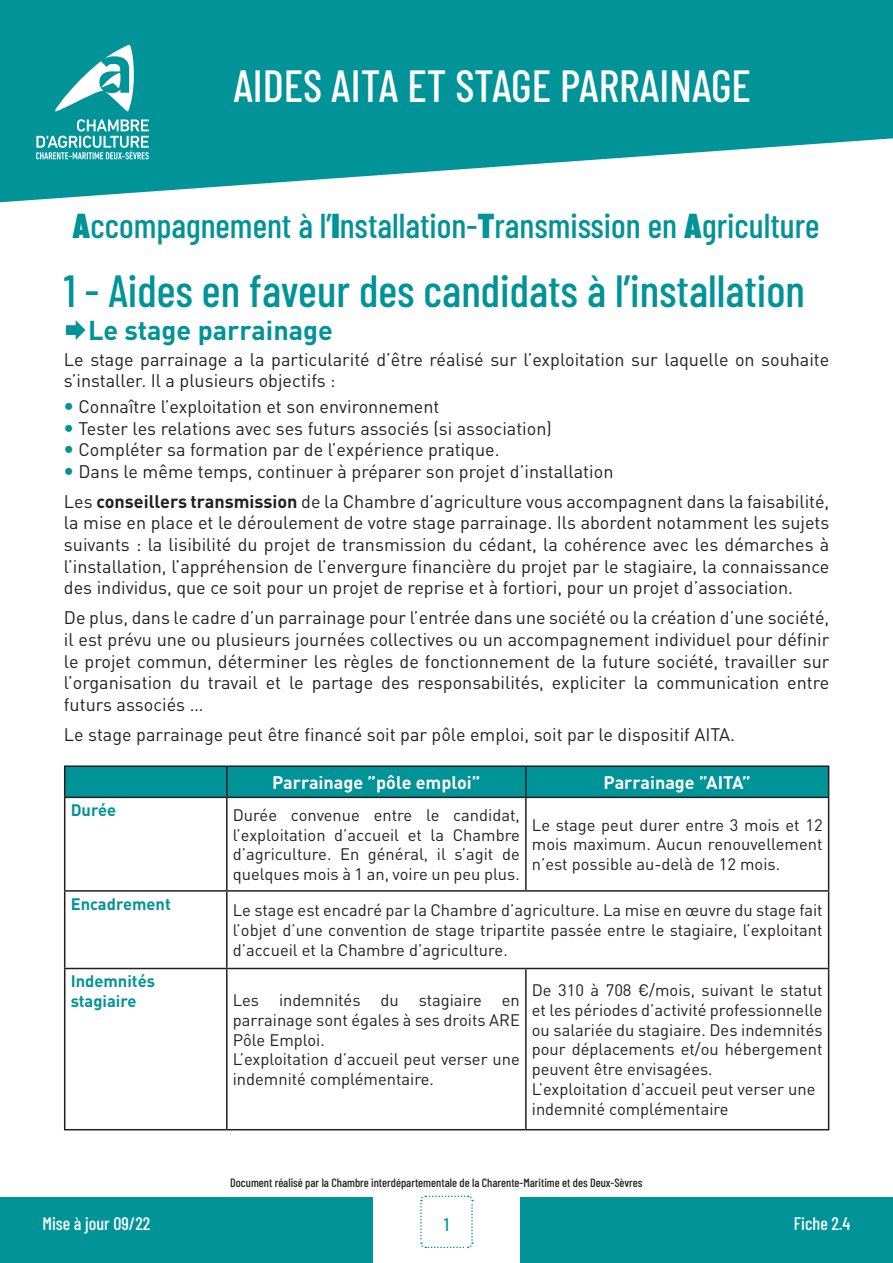
<style>
.page{position:relative;width:893px;height:1263px;background:#fff}
.page>*{position:absolute;margin:0;border:0;box-sizing:border-box;transform-origin:0 0}
.t1{font:500 45px "Barlow Condensed";color:#009397}
.t2{font:500 45px "Barlow Condensed";color:#fff}
.t3{font:500 34.5px "Barlow Condensed";color:#009397}
.t4{font:700 27px "DINOT";color:#009397}
.t5{font:18px/21.6px "DINOT";color:#231f20}
.t6{font:700 18px "DINOT";color:#fff}
.t7{font:500 18px "Barlow Condensed";color:#fff}
.t8{font:500 18px "Barlow Condensed";color:#009397}
.t9{font:16.5px/19.8px "DINOT";color:#231f20;text-align:justify}
.t10{font:700 16.5px/19.8px "DINOT";color:#009397}
.t11{font:500 12px "Barlow Condensed";color:#231f20}
.s1{font-weight:900}
.s2{font-weight:700}
</style>
<div class="page">
<svg style="left:420px;top:1195px;width:54px;height:54px"></svg>
<div style="left:0;top:1197px;width:373px;height:66px;background:#009397"></div>
<div style="left:520px;top:1197px;width:373px;height:66px;background:#009397"></div>
<svg style="left:0;top:0;width:893px;height:202px;fill:#009397"></svg>
<svg style="left:55px;top:45px;width:79px;height:66px"></svg>
<svg style="left:36px;top:119px;width:113px;height:40px;background:#4db3b6"></svg>
<hr style="left:64px;top:765px;width:163px;height:2px;background:#231f20">
<hr style="left:227px;top:765px;width:299px;height:2px;background:#231f20">
<hr style="left:526px;top:765px;width:303px;height:2px;background:#231f20">
<div style="left:64px;top:766px;width:765px;height:30px;background:#009397"></div>
<hr style="left:64px;top:796px;width:163px;height:2px;background:#231f20">
<hr style="left:64px;top:798px;width:1px;height:92px;background:#231f20">
<hr style="left:227px;top:796px;width:299px;height:2px;background:#231f20">
<hr style="left:226px;top:798px;width:2px;height:92px;background:#231f20">
<hr style="left:526px;top:796px;width:303px;height:2px;background:#231f20">
<hr style="left:525px;top:798px;width:2px;height:92px;background:#231f20">
<hr style="left:828px;top:798px;width:1px;height:92px;background:#231f20">
<hr style="left:64px;top:890px;width:163px;height:2px;background:#231f20">
<hr style="left:64px;top:892px;width:1px;height:76px;background:#231f20">
<hr style="left:227px;top:890px;width:299px;height:2px;background:#231f20">
<hr style="left:226px;top:892px;width:2px;height:76px;background:#231f20">
<hr style="left:526px;top:890px;width:303px;height:2px;background:#231f20">
<hr style="left:828px;top:892px;width:1px;height:76px;background:#231f20">
<hr style="left:64px;top:968px;width:163px;height:1px;background:#231f20">
<hr style="left:64px;top:969px;width:1px;height:160px;background:#231f20">
<hr style="left:227px;top:968px;width:299px;height:1px;background:#231f20">
<hr style="left:226px;top:969px;width:2px;height:160px;background:#231f20">
<hr style="left:526px;top:968px;width:303px;height:1px;background:#231f20">
<hr style="left:525px;top:969px;width:2px;height:160px;background:#231f20">
<hr style="left:828px;top:969px;width:1px;height:160px;background:#231f20">
<hr style="left:64px;top:1129px;width:163px;height:1px;background:#231f20">
<hr style="left:227px;top:1129px;width:299px;height:1px;background:#231f20">
<hr style="left:526px;top:1129px;width:303px;height:1px;background:#231f20">
<h1 class="t2" style="left:233px;top:54px;width:519px">AIDES AITA ET STAGE PARRAINAGE</h1>
<h2 class="t3" style="left:72px;top:201px;width:749px"><span class="s1">A</span>ccompagnement à l’<span class="s1">I</span>nstallation-<span class="s1">T</span>ransmission en <span class="s1">A</span>griculture</h2>
<h1 class="t1" style="left:64px;top:259px;width:742px">1 - Aides en faveur des candidats à l’installation</h1>
<h3 class="t4" style="left:88px;top:312px;width:247px">Le stage parrainage</h3>
<p class="t5" style="left:64px;top:348px;width:767px">Le stage parrainage a la particularité d’être réalisé sur l’exploitation sur laquelle on souhaite s’installer. Il a plusieurs objectifs :</p>
<p class="t5" style="left:78px;top:395px;width:536px">Connaître l’exploitation et son environnement<br>Tester les relations avec ses futurs associés (si association)<br>Compléter sa formation par de l’expérience pratique.<br>Dans le même temps, continuer à préparer son projet d’installation</p>
<p class="t5" style="left:64px;top:490px;width:767px;text-align:justify">Les <span class="s2">conseillers transmission</span> de la Chambre d’agriculture vous accompagnent dans la faisabilité, la mise en place et le déroulement de votre stage parrainage. Ils abordent notamment les sujets suivants : la lisibilité du projet de transmission du cédant, la cohérence avec les démarches à l’installation, l’appréhension de l’envergure financière du projet par le stagiaire, la connaissance des individus, que ce soit pour un projet de reprise et à fortiori, pour un projet d’association.</p>
<p class="t5" style="left:64px;top:607px;width:767px;text-align:justify">De plus, dans le cadre d’un parrainage pour l’entrée dans une société ou la création d’une société, il est prévu une ou plusieurs journées collectives ou un accompagnement individuel pour définir le projet commun, déterminer les règles de fonctionnement de la future société, travailler sur l’organisation du travail et le partage des responsabilités, expliciter la communication entre futurs associés …</p>
<p class="t5" style="left:64px;top:723px;width:673px">Le stage parrainage peut être financé soit par pôle emploi, soit par le dispositif AITA.</p>
<p class="t6" style="left:272px;top:770px;width:210px">Parrainage ”pôle emploi”</p>
<p class="t6" style="left:603px;top:770px;width:149px">Parrainage ”AITA”</p>
<p class="t10" style="left:71px;top:800px;width:47px">Durée</p>
<p class="t9" style="left:233px;top:804px;width:289px">Durée convenue entre le candidat, l’exploitation d’accueil et la Chambre d’agriculture. En général, il s’agit de quelques mois à 1 an, voire un peu plus.</p>
<p class="t9" style="left:532px;top:814px;width:292px">Le stage peut durer entre 3 mois et 12 mois maximum. Aucun renouvellement n’est possible au-delà de 12 mois.</p>
<p class="t10" style="left:71px;top:893px;width:102px">Encadrement</p>
<p class="t9" style="left:233px;top:900px;width:591px">Le stage est encadré par la Chambre d’agriculture. La mise en œuvre du stage fait l’objet d’une convention de stage tripartite passée entre le stagiaire, l’exploitant d’accueil et la Chambre d’agriculture.</p>
<p class="t10" style="left:71px;top:971px;width:86px">Indemnités stagiaire</p>
<p class="t9" style="left:233px;top:990px;width:289px;text-align:left">Les indemnités du stagiaire en parrainage sont égales à ses droits ARE<br>Pôle Emploi.<br>L’exploitation d’accueil peut verser une indemnité complémentaire.</p>
<p class="t9" style="left:532px;top:980px;width:292px;text-align:left">De 310 à 708 €/mois, suivant le statut et les périodes d’activité professionnelle ou salariée du stagiaire. Des indemnités pour déplacements et/ou hébergement peuvent être envisagées.<br>L’exploitation d’accueil peut verser une indemnité complémentaire</p>
<p class="t11" style="left:230px;top:1174px;width:414px">Document réalisé par la Chambre interdépartementale de la Charente-Maritime et des Deux-Sèvres</p>
<p class="t7" style="left:43px;top:1210px;width:109px">Mise à jour 09/22</p>
<p class="t8" style="left:444px;top:1211px;width:6px">1</p>
<p class="t7" style="left:794px;top:1210px;width:58px">Fiche 2.4</p>
</div>
